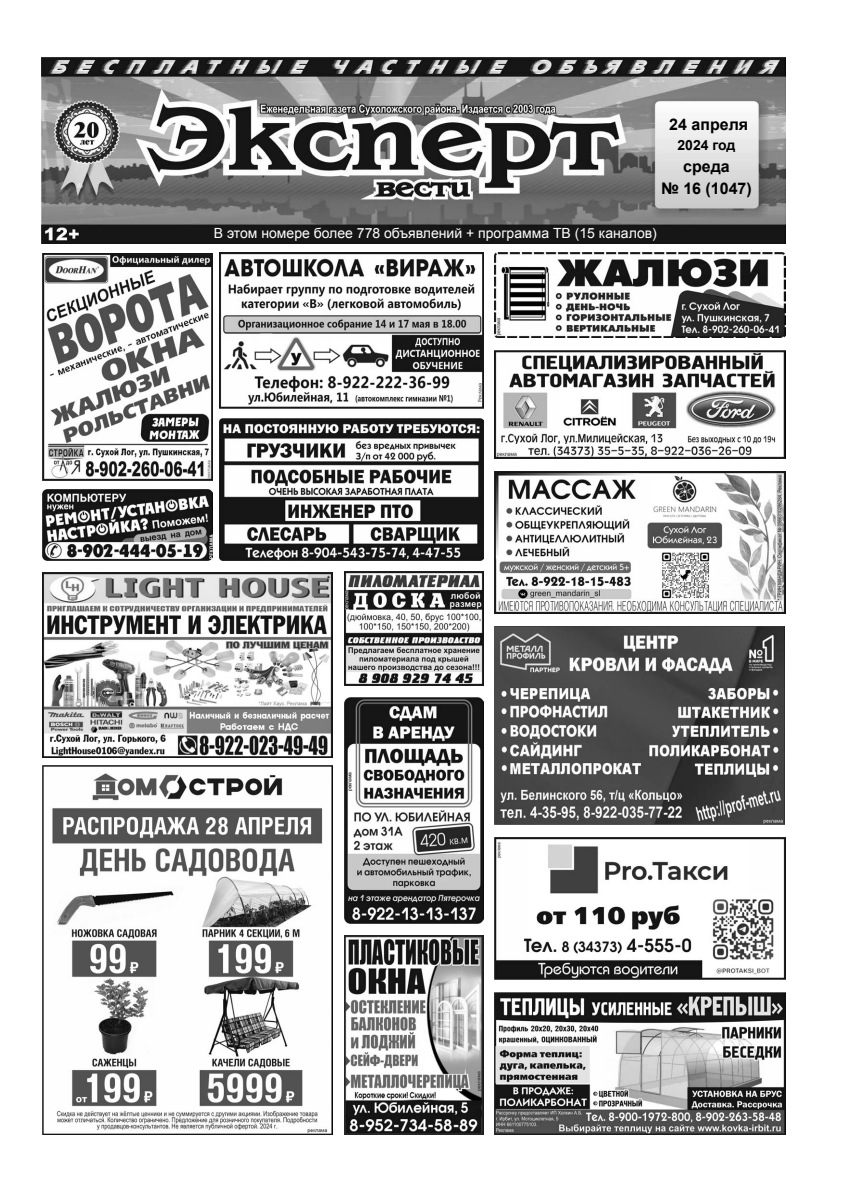
<style>
.page{position:relative;width:842px;height:1191px;background:#fff}
.page>*{position:absolute;margin:0;border:0;box-sizing:border-box;transform-origin:0 0}
.t1{font:700 16px/22px "Arial";color:#000;text-align:center}
.t2{font:14px "Arial";color:#fff}
.t3{font:700 14px "Arial";color:#000}
.t4{font:5px "Arial";color:#000}
</style>
<div class="page">
<img style="left:42px;top:57px;width:743px;height:187px">
<img style="left:43px;top:490px;width:170px;height:70px">
<img style="left:220px;top:253px;width:264px;height:156px">
<img style="left:344px;top:572px;width:140px;height:113px">
<img style="left:42px;top:765px;width:291px;height:369px">
<img style="left:220px;top:418px;width:264px;height:142px">
<img style="left:42px;top:573px;width:291px;height:184px">
<img style="left:42px;top:253px;width:170px;height:227px">
<img style="left:495px;top:471px;width:290px;height:142px">
<img style="left:494px;top:837px;width:291px;height:142px">
<img style="left:344px;top:935px;width:140px;height:199px">
<img style="left:494px;top:626px;width:291px;height:199px">
<img style="left:344px;top:697px;width:140px;height:227px">
<img style="left:494px;top:351px;width:292px;height:107px">
<img style="left:494px;top:992px;width:291px;height:142px">
<img style="left:495px;top:253px;width:291px;height:85px">
<p class="t1" style="left:669px;top:114px;width:80px">24 апреля</p>
<p class="t3" style="left:677px;top:135px;width:59px">2024 год</p>
<p class="t1" style="left:661px;top:155px;width:92px">среда<br>№ 16 (1047)</p>
<p class="t2" style="left:214px;top:224px;width:445px">В этом номере более 778 объявлений + программа ТВ (15 каналов)</p>
<p class="t4" style="left:347px;top:791px;width:21px;rotate:-90deg">реклама</p>
</div>
